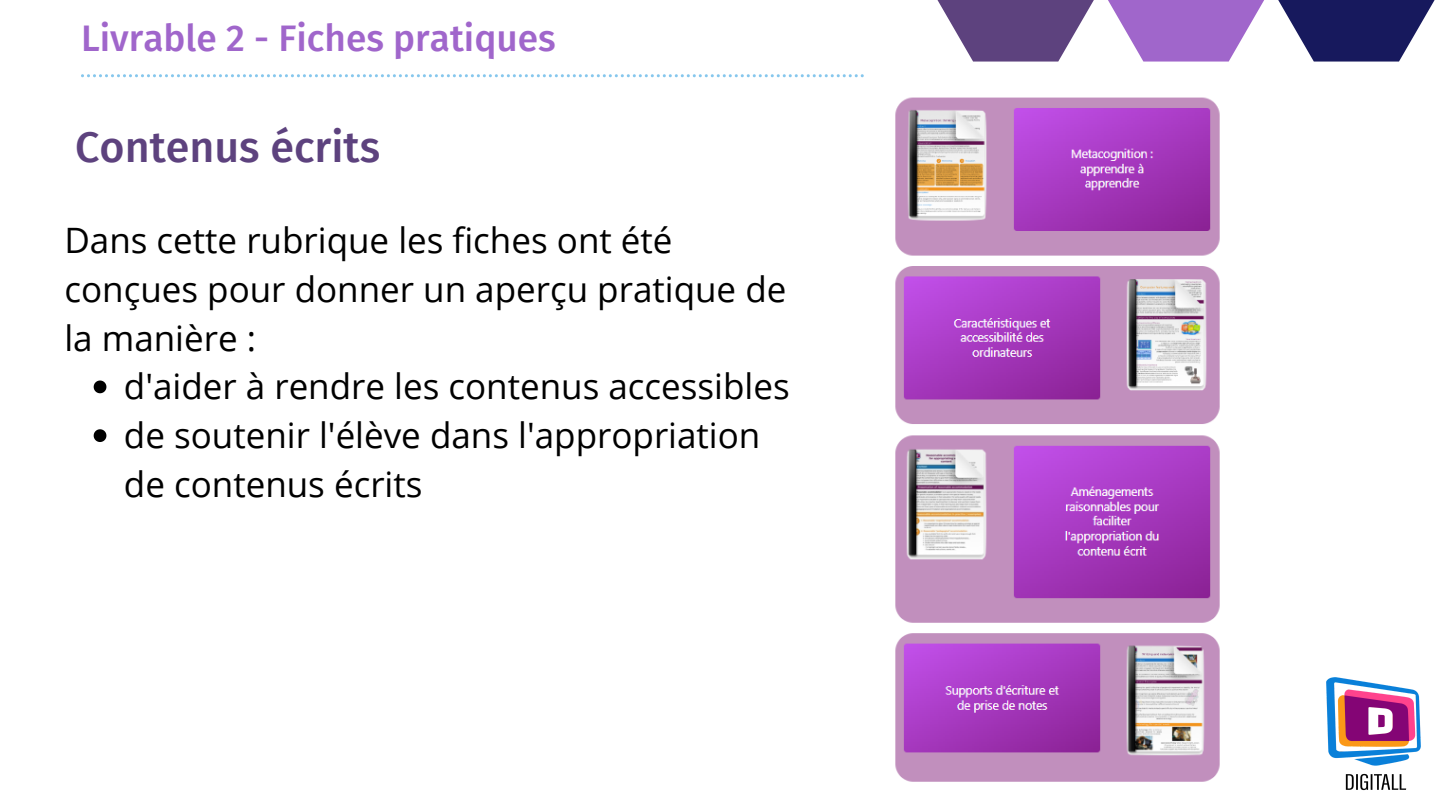
<style>
.page{position:relative;width:1440px;height:810px;background:#fff}
.page>*{position:absolute;margin:0;border:0;box-sizing:border-box;transform-origin:0 0}
.t1{font:500 43px "Fira Sans";color:#5d427e}
.t2{font:500 37px "Fira Sans";color:#a066cb}
.t3{font:35px/48.8px "Open Sans";color:#000}
</style>
<div class="page">
<svg style="left:81px;top:74px;width:783px;height:3px"></svg>
<svg style="left:937px;top:0;width:498px;height:62px"></svg>
<img style="left:1326px;top:677px;width:95px;height:114px">
<img style="left:895px;top:97px;width:325px;height:685px">
<svg style="left:94px;top:381px;width:12px;height:12px"></svg>
<svg style="left:94px;top:429px;width:12px;height:13px"></svg>
<p class="t2" style="left:81px;top:17px;width:476px">Livrable 2 - Fiches pratiques</p>
<p class="t1" style="left:75px;top:121px;width:307px">Contenus écrits</p>
<p class="t3" style="left:64px;top:215px;width:723px">Dans cette rubrique les fiches ont été conçues pour donner un aperçu pratique de la manière :</p>
<p class="t3" style="left:124px;top:361px;width:667px">d'aider à rendre les contenus accessibles de soutenir l'élève dans l'appropriation de contenus écrits</p>
</div>
